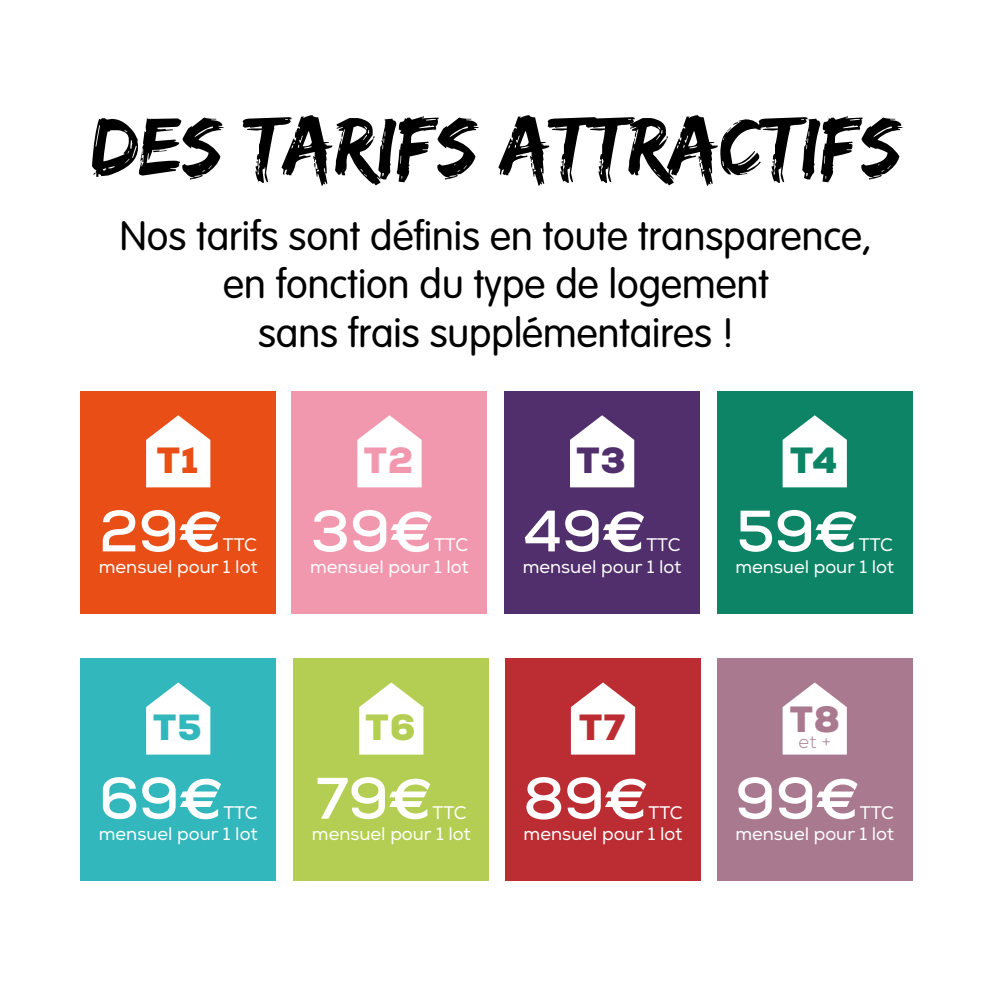
<style>
.page{position:relative;width:993px;height:993px;background:#fff}
.page>*{position:absolute;margin:0;border:0;box-sizing:border-box;transform-origin:0 0}
.t1{font:85.05px "Edo SZ";color:#000}
.t2{font:700 58.27px "Nexa";color:#fff}
.t3{font:300 40.25px/48.3px "VAG Rounded";color:#000;text-align:center}
.t4{font:900 36.4px "Nexa";color:#a9798f}
.t5{font:900 36.4px "Nexa";color:#f298ae}
.t6{font:900 36.4px "Nexa";color:#e94e17}
.t7{font:900 36.4px "Nexa";color:#512f6c}
.t8{font:900 36.4px "Nexa";color:#0c8465}
.t9{font:900 36.4px "Nexa";color:#31b7bc}
.t10{font:900 36.4px "Nexa";color:#b3ce52}
.t11{font:900 36.4px "Nexa";color:#bb2d33}
.t12{font:18.2px/21.9px "Nexa";color:#fff;text-align:right}
.t13{font:300 18.2px "Nexa";color:#a9798f}
.s1{font-family:"Euro Sans"}
</style>
<div class="page">
<div style="left:291px;top:391px;width:196px;height:222px;background:#f298ae"></div>
<div style="left:504px;top:391px;width:195px;height:222px;background:#512f6c"></div>
<div style="left:716px;top:391px;width:196px;height:222px;background:#0c8465"></div>
<svg style="left:357px;top:415px;width:64px;height:72px"></svg>
<div style="left:80px;top:391px;width:196px;height:222px;background:#e94e17"></div>
<svg style="left:146px;top:415px;width:64px;height:72px"></svg>
<svg style="left:570px;top:415px;width:64px;height:72px"></svg>
<svg style="left:782px;top:415px;width:64px;height:72px"></svg>
<div style="left:80px;top:658px;width:196px;height:222px;background:#31b7bc"></div>
<div style="left:293px;top:658px;width:196px;height:222px;background:#b3ce52"></div>
<div style="left:505px;top:658px;width:195px;height:222px;background:#bb2d33"></div>
<div style="left:716px;top:658px;width:196px;height:222px;background:#a9798f"></div>
<svg style="left:146px;top:682px;width:64px;height:72px"></svg>
<svg style="left:359px;top:682px;width:64px;height:72px"></svg>
<svg style="left:570px;top:682px;width:65px;height:72px"></svg>
<svg style="left:782px;top:682px;width:64px;height:72px"></svg>
<h1 class="t1" style="left:91px;top:96px;width:811px">DES TARIFS ATTRACTIFS</h1>
<h3 class="t3" style="left:120px;top:211px;width:753px">Nos tarifs sont définis en toute transparence, en fonction du type de logement<br>sans frais supplémentaires !</h3>
<h3 class="t6" style="left:157px;top:437px;width:43px">T1</h3>
<h3 class="t7" style="left:576px;top:437px;width:51px">T3</h3>
<h3 class="t8" style="left:790px;top:437px;width:49px">T4</h3>
<h3 class="t5" style="left:364px;top:437px;width:51px">T2</h3>
<h2 class="t2" style="left:99px;top:493px;width:125px">29<span class="s1">€</span></h2>
<p class="t12" style="left:99px;top:534px;width:160px">TTC<br>mensuel pour 1 lot</p>
<h2 class="t2" style="left:310px;top:493px;width:125px">39<span class="s1">€</span></h2>
<p class="t12" style="left:310px;top:534px;width:160px">TTC<br>mensuel pour 1 lot</p>
<h2 class="t2" style="left:523px;top:493px;width:124px">49<span class="s1">€</span></h2>
<p class="t12" style="left:522px;top:534px;width:160px">TTC<br>mensuel pour 1 lot</p>
<h2 class="t2" style="left:736px;top:493px;width:124px">59<span class="s1">€</span></h2>
<p class="t12" style="left:735px;top:534px;width:160px">TTC<br>mensuel pour 1 lot</p>
<h3 class="t9" style="left:153px;top:704px;width:50px">T5</h3>
<h3 class="t10" style="left:365px;top:704px;width:51px">T6</h3>
<h3 class="t11" style="left:579px;top:704px;width:47px">T7</h3>
<h3 class="t4" style="left:789px;top:695px;width:52px">T8</h3>
<h3 class="t4" style="left:786px;top:704px;width:52px">T8</h3>
<p class="t13" style="left:798px;top:730px;width:34px">et +</p>
<h2 class="t2" style="left:99px;top:760px;width:126px">69<span class="s1">€</span></h2>
<p class="t12" style="left:99px;top:801px;width:160px">TTC<br>mensuel pour 1 lot</p>
<h2 class="t2" style="left:315px;top:760px;width:118px">79<span class="s1">€</span></h2>
<p class="t12" style="left:312px;top:801px;width:160px">TTC<br>mensuel pour 1 lot</p>
<h2 class="t2" style="left:523px;top:760px;width:127px">89<span class="s1">€</span></h2>
<p class="t12" style="left:523px;top:801px;width:160px">TTC<br>mensuel pour 1 lot</p>
<h2 class="t2" style="left:735px;top:760px;width:126px">99<span class="s1">€</span></h2>
<p class="t12" style="left:735px;top:801px;width:160px">TTC<br>mensuel pour 1 lot</p>
</div>
